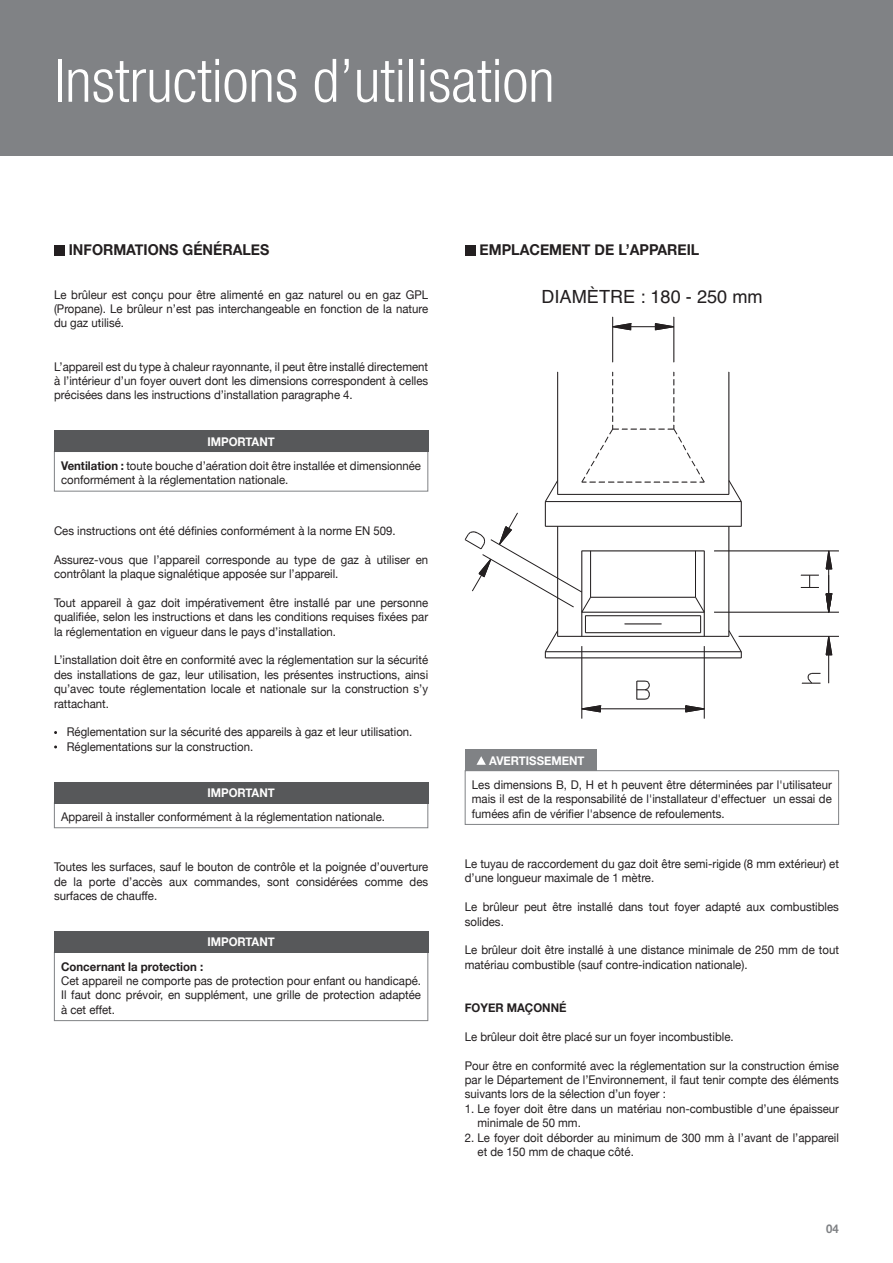
<style>
.page{position:relative;width:893px;height:1263px;background:#fff}
.page>*{position:absolute;margin:0;border:0;box-sizing:border-box;transform-origin:0 0}
.t1{font:300 condensed 60px "Helvetica Neue";color:#fff}
.t2{font:18.15px "Helvetica";color:#231f20}
.t3{font:700 15px "Helvetica Neue";color:#231f20;scale:.95 1}
.t4{font:12px/14.4px "Helvetica Neue";color:#231f20;text-align:justify;scale:.95 1}
.t5{font:700 12px "Helvetica Neue";color:#fff;scale:.95 1}
.t6{font:700 12px "Helvetica Neue";color:#231f20;scale:.95 1}
.t7{font:700 12px "Helvetica Neue";color:#808285;scale:.95 1}
.s1{font-weight:700}
.s2{font-weight:300}
</style>
<div class="page">
<div style="left:0;top:0;width:893px;height:156px;background:#808285"></div>
<div style="left:54px;top:245px;width:11px;height:10px;background:#231f20"></div>
<div style="left:54px;top:431px;width:374px;height:21px;background:#57585a"></div>
<svg style="left:54px;top:745px;width:3px;height:4px"></svg>
<div style="left:54px;top:802px;width:374px;height:26px;border:1px solid #808285"></div>
<div style="left:54px;top:782px;width:374px;height:21px;background:#57585a"></div>
<div style="left:54px;top:952px;width:374px;height:69px;border:1px solid #808285"></div>
<div style="left:54px;top:931px;width:374px;height:22px;background:#57585a"></div>
<div style="left:465px;top:245px;width:11px;height:10px;background:#231f20"></div>
<hr style="left:739px;top:636px;width:100px;height:1px;background:#231f20">
<hr style="left:714px;top:612px;width:125px;height:1px;background:#231f20">
<hr style="left:714px;top:551px;width:125px;height:1px;background:#231f20">
<hr style="left:545px;top:657px;width:196px;height:1px;background:#231f20">
<hr style="left:545px;top:651px;width:196px;height:1px;background:#231f20">
<hr style="left:545px;top:526px;width:196px;height:1px;background:#231f20">
<hr style="left:558px;top:636px;width:171px;height:1px;background:#231f20">
<hr style="left:600px;top:708px;width:86px;height:1px;background:#231f20">
<hr style="left:581px;top:646px;width:1px;height:73px;background:#231f20">
<svg style="left:581px;top:705px;width:20px;height:8px"></svg>
<svg style="left:636px;top:680px;width:14px;height:20px"></svg>
<hr style="left:704px;top:646px;width:1px;height:73px;background:#231f20">
<svg style="left:685px;top:705px;width:20px;height:8px"></svg>
<svg style="left:728px;top:630px;width:14px;height:28px"></svg>
<hr style="left:728px;top:526px;width:1px;height:110px;background:#231f20">
<hr style="left:558px;top:494px;width:171px;height:1px;background:#231f20">
<hr style="left:545px;top:501px;width:196px;height:1px;background:#231f20">
<hr style="left:728px;top:372px;width:1px;height:122px;background:#231f20">
<svg style="left:464px;top:372px;width:241px;height:286px"></svg>
<svg style="left:728px;top:479px;width:14px;height:47px"></svg>
<hr style="left:612px;top:317px;width:1px;height:45px;background:#231f20">
<svg style="left:612px;top:323px;width:63px;height:8px"></svg>
<hr style="left:673px;top:317px;width:1px;height:45px;background:#231f20">
<svg style="left:802px;top:635px;width:31px;height:49px"></svg>
<svg style="left:801px;top:575px;width:18px;height:13px"></svg>
<svg style="left:825px;top:550px;width:8px;height:63px"></svg>
<div style="left:465px;top:770px;width:374px;height:55px;border:1px solid #808285"></div>
<div style="left:465px;top:750px;width:131px;height:21px;background:#808285"></div>
<svg style="left:476px;top:756px;width:10px;height:9px"></svg>
<h1 class="t1" style="left:54px;top:46px;width:502px">Instructions d’utilisation</h1>
<p class="t3" style="left:69px;top:238px;width:213px">INFORMATIONS GÉNÉRALES</p>
<p class="t4" style="left:54px;top:288px;width:395px">Le brûleur est conçu pour être alimenté en gaz naturel ou en gaz GPL (Propane). Le brûleur n’est pas interchangeable en fonction de la nature du gaz utilisé.</p>
<p class="t4" style="left:54px;top:360px;width:395px">L’appareil est du type à chaleur rayonnante, il peut être installé directement à l’intérieur d’un foyer ouvert dont les dimensions correspondent à celles précisées dans les instructions d’installation paragraphe 4.</p>
<p class="t5" style="left:207px;top:432px;width:72px">IMPORTANT</p>
<p class="t4" style="left:61px;top:459px;width:380px"><span class="s1">Ventilation :</span> toute bouche d’aération doit être installée et dimensionnée conformément à la réglementation nationale.</p>
<p class="t4" style="left:54px;top:524px;width:361px">Ces instructions ont été définies conformément à la norme EN 509.</p>
<p class="t4" style="left:54px;top:553px;width:395px">Assurez-vous que l’appareil corresponde au type de gaz à utiliser en contrôlant la plaque signalétique apposée sur l’appareil.</p>
<p class="t4" style="left:54px;top:596px;width:395px">Tout appareil à gaz doit impérativement être installé par une personne qualifiée, selon les instructions et dans les conditions requises fixées par la réglementation en vigueur dans le pays d’installation.</p>
<p class="t4" style="left:54px;top:653px;width:395px">L’installation doit être en conformité avec la réglementation sur la sécurité des installations de gaz, leur utilisation, les présentes instructions, ainsi qu’avec toute réglementation locale et nationale sur la construction s’y rattachant.</p>
<p class="t4" style="left:54px;top:725px;width:379px"><span class="s2">·</span> Réglementation sur la sécurité des appareils à gaz et leur utilisation. <span class="s2">·</span> Réglementations sur la construction.</p>
<p class="t5" style="left:207px;top:783px;width:72px">IMPORTANT</p>
<p class="t4" style="left:61px;top:810px;width:342px">Appareil à installer conformément à la réglementation nationale.</p>
<p class="t4" style="left:54px;top:860px;width:395px">Toutes les surfaces, sauf le bouton de contrôle et la poignée d’ouverture de la porte d’accès aux commandes, sont considérées comme des surfaces de chauffe.</p>
<p class="t5" style="left:207px;top:933px;width:72px">IMPORTANT</p>
<p class="t6" style="left:61px;top:957px;width:151px">Concernant la protection :</p>
<p class="t4" style="left:61px;top:974px;width:380px">Cet appareil ne comporte pas de protection pour enfant ou handicapé.<br>Il faut donc prévoir, en supplément, une grille de protection adaptée à cet effet.</p>
<p class="t3" style="left:480px;top:238px;width:233px">EMPLACEMENT DE L’APPAREIL</p>
<h2 class="t2" style="left:541px;top:283px;width:223px">DIAMÈTRE : 180 - 250 mm</h2>
<p class="t5" style="left:489px;top:751px;width:102px">AVERTISSEMENT</p>
<p class="t4" style="left:472px;top:778px;width:380px">Les dimensions B, D, H et h peuvent être déterminées par l'utilisateur mais il est de la responsabilité de l'installateur d'effectuer un essai de fumées afin de vérifier l'absence de refoulements.</p>
<p class="t4" style="left:465px;top:857px;width:395px">Le tuyau de raccordement du gaz doit être semi-rigide (8 mm extérieur) et d’une longueur maximale de 1 mètre.</p>
<p class="t4" style="left:465px;top:900px;width:395px">Le brûleur peut être installé dans tout foyer adapté aux combustibles solides.</p>
<p class="t4" style="left:465px;top:944px;width:395px">Le brûleur doit être installé à une distance minimale de 250 mm de tout matériau combustible (sauf contre-indication nationale).</p>
<p class="t6" style="left:465px;top:998px;width:109px">FOYER MAÇONNÉ</p>
<p class="t4" style="left:465px;top:1030px;width:284px">Le brûleur doit être placé sur un foyer incombustible.</p>
<p class="t4" style="left:465px;top:1059px;width:395px">Pour être en conformité avec la réglementation sur la construction émise par le Département de l’Environnement, il faut tenir compte des éléments suivants lors de la sélection d’un foyer :</p>
<p class="t4" style="left:478px;top:1102px;width:382px;text-indent:-13px">1. Le foyer doit être dans un matériau non-combustible d’une épaisseur minimale de 50 mm.</p>
<p class="t4" style="left:478px;top:1131px;width:382px;text-indent:-13px">2. Le foyer doit déborder au minimum de 300 mm à l’avant de l’appareil et de 150 mm de chaque côté.</p>
<p class="t7" style="left:826px;top:1219px;width:15px">04</p>
</div>
